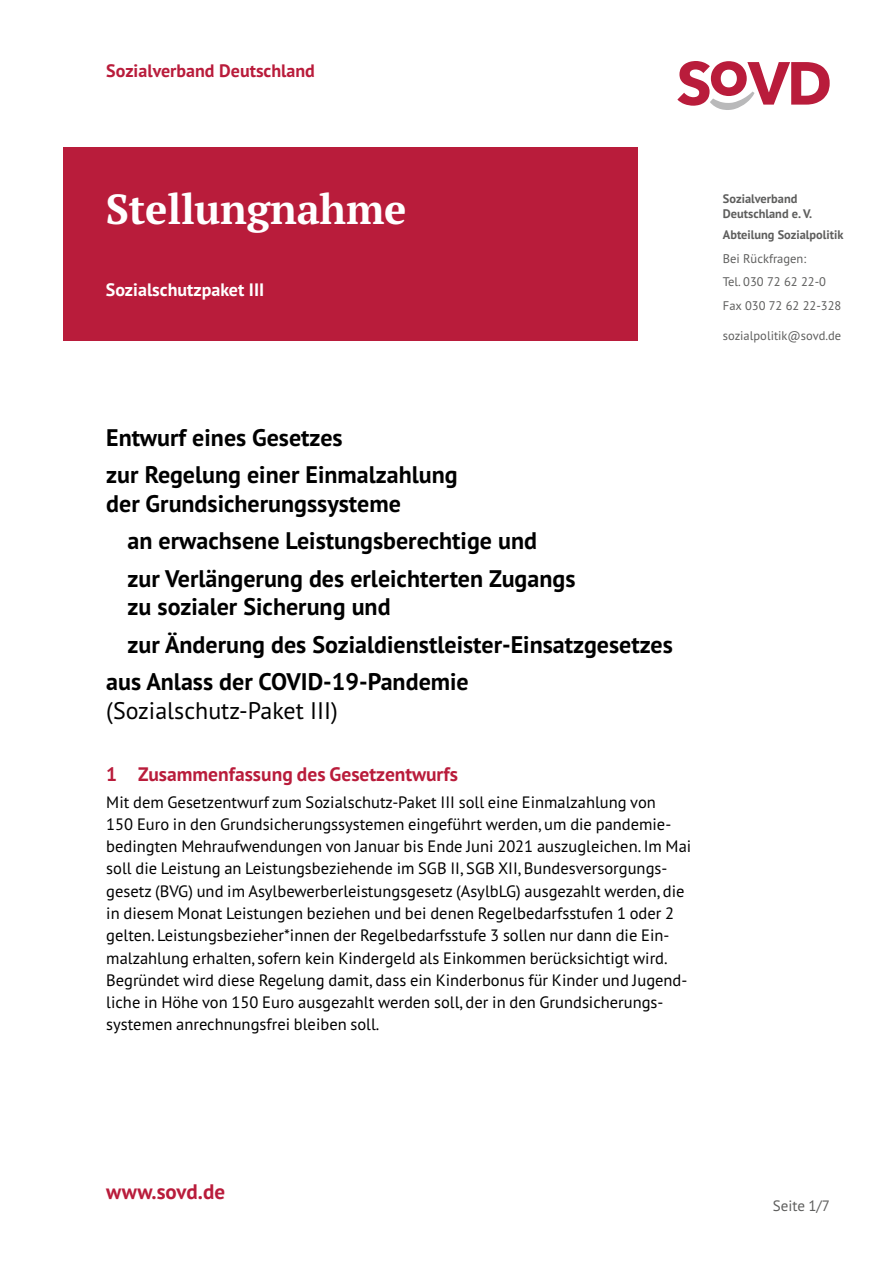
<style>
.page{position:relative;width:893px;height:1263px;background:#fff}
.page>*{position:absolute;margin:0;border:0;box-sizing:border-box;transform-origin:0 0}
.t1{font:700 42px "PT Serif Pro";letter-spacing:-.005em;color:#fff}
.t2{font:700 24px/28.8px "PT Sans Pro";color:#000}
.t3{font:700 21px "PT Sans Pro";color:#b91c3b}
.t4{font:700 19.5px "PT Sans Pro";color:#b91c3b}
.t5{font:700 18px "PT Sans Pro";color:#b91c3b}
.t6{font:700 18px "PT Sans Pro";color:#fff}
.t7{font:16.5px/22.2px "PT Sans Pro";color:#000}
.t8{font:15px "PT Sans Pro";color:#5e5e5d}
.t9{font:12.6px/23.5px "PT Sans Pro";color:#5e5e5d}
.t10{font:700 12.3px/14.9px "PT Sans Pro";color:#5e5e5d}
.s1{font-weight:400}
</style>
<div class="page">
<svg style="left:677px;top:61px;width:153px;height:49px"></svg>
<div style="left:64px;top:147px;width:574px;height:193px;background:#b91c3b"></div>
<p class="t5" style="left:106px;top:59px;width:210px">Sozialverband Deutschland</p>
<h1 class="t1" style="left:106px;top:181px;width:302px">Stellungnahme</h1>
<h1 class="t6" style="left:106px;top:278px;width:160px">Sozialschutzpaket III</h1>
<p class="t10" style="left:723px;top:191px;width:91px">Sozialverband<br>Deutschland e. V.</p>
<p class="t10" style="left:723px;top:227px;width:122px">Abteilung Sozialpolitik</p>
<p class="t9" style="left:723px;top:246px;width:120px">Bei Rückfragen:<br>Tel. 030 72 62 22-0<br>Fax 030 72 62 22-328</p>
<p class="t9" style="left:723px;top:323px;width:120px">sozialpolitik@sovd.de</p>
<h2 class="t2" style="left:106px;top:418px;width:353px;line-height:37.3px">Entwurf eines Gesetzes<br>zur Regelung einer Einmalzahlung</h2>
<h1 class="t2" style="left:106px;top:489px;width:296px">der Grundsicherungssysteme</h1>
<p class="t2" style="left:128px;top:526px;width:411px">an erwachsene Leistungsberechtige und</p>
<p class="t2" style="left:128px;top:563px;width:449px">zur Verlängerung des erleichterten Zugangs zu sozialer Sicherung und</p>
<p class="t2" style="left:128px;top:629px;width:547px">zur Änderung des Sozialdienstleister-Einsatzgesetzes</p>
<h1 class="t2" style="left:106px;top:667px;width:364px">aus Anlass der COVID-19-Pandemie <span class="s1">(Sozialschutz-Paket III)</span></h1>
<h2 class="t4" style="left:106px;top:761px;width:353px">1 Zusammenfassung des Gesetzentwurfs</h2>
<p class="t7" style="left:106px;top:790px;width:586px">Mit dem Gesetzentwurf zum Sozialschutz-Paket III soll eine Einmalzahlung von<br>150 Euro in den Grundsicherungssystemen eingeführt werden, um die pandemie&shy;bedingten Mehraufwendungen von Januar bis Ende Juni 2021 auszugleichen. Im Mai soll die Leistung an Leistungsbeziehende im SGB II, SGB XII, Bundesversorgungs&shy;gesetz (BVG) und im Asylbewerberleistungsgesetz (AsylbLG) ausgezahlt werden, die in diesem Monat Leistungen beziehen und bei denen Regelbedarfsstufen 1 oder 2 gelten. Leistungsbezieher*innen der Regelbedarfsstufe 3 sollen nur dann die Ein&shy;malzahlung erhalten, sofern kein Kindergeld als Einkommen berücksichtigt wird.<br>Begründet wird diese Regelung damit, dass ein Kinderbonus für Kinder und Jugend&shy;liche in Höhe von 150 Euro ausgezahlt werden soll, der in den Grundsicherungs&shy;systemen anrechnungsfrei bleiben soll.</p>
<p class="t3" style="left:106px;top:1178px;width:120px">www.sovd.de</p>
<p class="t8" style="left:773px;top:1196px;width:59px">Seite 1/7</p>
</div>
